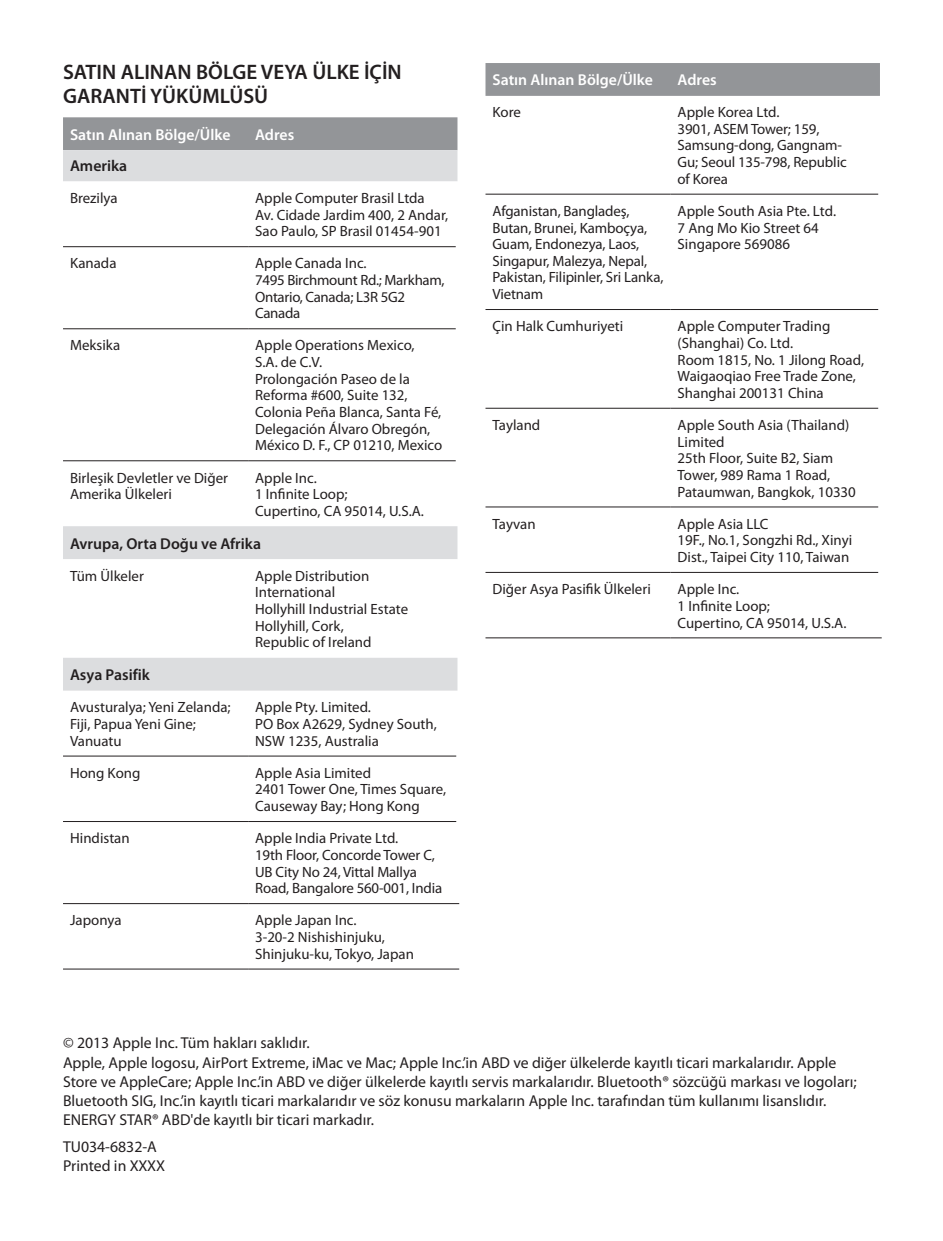
<style>
.page{position:relative;width:943px;height:1241px;background:#fff}
.page>*{position:absolute;margin:0;border:0;box-sizing:border-box;transform-origin:0 0}
.t1{font:600 21px/24.5px "Myriad Pro";color:#231f20}
.t2{font:15.75px/19.2px "Myriad Pro";color:#231f20}
.t3{font:600 15.75px "Myriad Pro";color:#fff}
.t4{font:600 15.75px "Myriad Pro";color:#231f20}
.t5{font:14.7px/16.8px "Myriad Pro";color:#231f20}
.t6{font:14.7px/16.8px "Myriad Pro";letter-spacing:-.02em;color:#231f20}
</style>
<div class="page">
<div style="left:485px;top:63px;width:395px;height:33px;background:#939598"></div>
<hr style="left:485px;top:571px;width:185px;height:2px;background:#231f20">
<hr style="left:670px;top:571px;width:208px;height:2px;background:#231f20">
<hr style="left:485px;top:637px;width:185px;height:1px;background:#231f20">
<hr style="left:670px;top:637px;width:211px;height:1px;background:#231f20">
<hr style="left:485px;top:193px;width:185px;height:2px;background:#231f20">
<hr style="left:670px;top:193px;width:208px;height:2px;background:#231f20">
<hr style="left:485px;top:309px;width:185px;height:1px;background:#231f20">
<hr style="left:670px;top:309px;width:208px;height:1px;background:#231f20">
<hr style="left:485px;top:407px;width:185px;height:2px;background:#231f20">
<hr style="left:670px;top:407px;width:208px;height:2px;background:#231f20">
<hr style="left:485px;top:506px;width:185px;height:1px;background:#231f20">
<hr style="left:670px;top:506px;width:208px;height:1px;background:#231f20">
<div style="left:63px;top:117px;width:394px;height:33px;background:#939598"></div>
<svg style="left:63px;top:150px;width:394px;height:540px"></svg>
<hr style="left:63px;top:755px;width:185px;height:1px;background:#231f20">
<hr style="left:248px;top:755px;width:208px;height:1px;background:#231f20">
<hr style="left:63px;top:820px;width:185px;height:2px;background:#231f20">
<hr style="left:248px;top:820px;width:208px;height:2px;background:#231f20">
<hr style="left:63px;top:902px;width:185px;height:2px;background:#231f20">
<hr style="left:248px;top:902px;width:211px;height:2px;background:#231f20">
<hr style="left:63px;top:968px;width:185px;height:1px;background:#231f20">
<hr style="left:248px;top:968px;width:211px;height:1px;background:#231f20">
<hr style="left:63px;top:460px;width:185px;height:1px;background:#231f20">
<hr style="left:248px;top:460px;width:208px;height:1px;background:#231f20">
<hr style="left:63px;top:328px;width:185px;height:1px;background:#231f20">
<hr style="left:248px;top:328px;width:208px;height:1px;background:#231f20">
<hr style="left:63px;top:246px;width:185px;height:1px;background:#231f20">
<hr style="left:248px;top:246px;width:208px;height:1px;background:#231f20">
<h1 class="t1" style="left:63px;top:59px;width:340px">SATIN ALINAN BÖLGE VEYA ÜLKE İÇİN<br>GARANTİ YÜKÜMLÜSÜ</h1>
<p class="t3" style="left:70px;top:124px;width:162px">Satın Alınan Bölge/Ülke</p>
<p class="t3" style="left:255px;top:124px;width:41px">Adres</p>
<p class="t4" style="left:70px;top:155px;width:59px">Amerika</p>
<p class="t5" style="left:70px;top:189px;width:49px">Brezilya</p>
<p class="t5" style="left:255px;top:189px;width:194px">Apple Computer Brasil Ltda<br>Av. Cidade Jardim 400, 2 Andar,<br>Sao Paulo, SP Brasil 01454-901</p>
<p class="t5" style="left:70px;top:255px;width:48px">Kanada</p>
<p class="t6" style="left:255px;top:255px;width:191px">Apple Canada Inc.<br>7495 Birchmount Rd.; Markham,<br>Ontario, Canada; L3R 5G2<br>Canada</p>
<p class="t5" style="left:70px;top:337px;width:52px">Meksika</p>
<p class="t5" style="left:255px;top:337px;width:189px">Apple Operations Mexico,<br>S.A. de C.V.<br>Prolongación Paseo de la<br>Reforma #600, Suite 132,<br>Colonia Peña Blanca, Santa Fé,<br>Delegación Álvaro Obregón,<br>México D. F., CP 01210, Mexico</p>
<p class="t5" style="left:70px;top:469px;width:160px">Birleşik Devletler ve Diğer<br>Amerika Ülkeleri</p>
<p class="t5" style="left:255px;top:469px;width:170px">Apple Inc.<br>1 Infinite Loop;<br>Cupertino, CA 95014, U.S.A.</p>
<p class="t4" style="left:70px;top:533px;width:193px">Avrupa, Orta Doğu ve Afrika</p>
<p class="t5" style="left:70px;top:567px;width:75px">Tüm Ülkeler</p>
<p class="t5" style="left:255px;top:567px;width:154px">Apple Distribution<br>International<br>Hollyhill Industrial Estate<br>Hollyhill, Cork,<br>Republic of Ireland</p>
<p class="t4" style="left:70px;top:664px;width:81px">Asya Pasifik</p>
<p class="t5" style="left:70px;top:698px;width:162px">Avusturalya; Yeni Zelanda;<br>Fiji, Papua Yeni Gine;<br>Vanuatu</p>
<p class="t5" style="left:255px;top:698px;width:183px">Apple Pty. Limited.<br>PO Box A2629, Sydney South,<br>NSW 1235, Australia</p>
<p class="t5" style="left:70px;top:764px;width:72px">Hong Kong</p>
<p class="t5" style="left:255px;top:764px;width:192px">Apple Asia Limited<br>2401 Tower One, Times Square,<br>Causeway Bay; Hong Kong</p>
<p class="t5" style="left:70px;top:829px;width:61px">Hindistan</p>
<p class="t5" style="left:255px;top:829px;width:189px">Apple India Private Ltd.<br>19th Floor, Concorde Tower C,<br>UB City No 24, Vittal Mallya<br>Road, Bangalore 560-001, India</p>
<p class="t5" style="left:70px;top:911px;width:53px">Japonya</p>
<p class="t5" style="left:255px;top:911px;width:160px">Apple Japan Inc.<br>3-20-2 Nishishinjuku,<br>Shinjuku-ku, Tokyo, Japan</p>
<p class="t3" style="left:492px;top:70px;width:162px">Satın Alınan Bölge/Ülke</p>
<p class="t3" style="left:677px;top:70px;width:41px">Adres</p>
<p class="t5" style="left:492px;top:103px;width:30px">Kore</p>
<p class="t5" style="left:677px;top:103px;width:170px">Apple Korea Ltd.<br>3901, ASEM Tower; 159,<br>Samsung-dong, Gangnam-<br>Gu; Seoul 135-798, Republic of Korea</p>
<p class="t5" style="left:492px;top:202px;width:172px">Afganistan, Bangladeş,<br>Butan, Brunei, Kamboçya,<br>Guam, Endonezya, Laos,<br>Singapur, Malezya, Nepal,<br>Pakistan, Filipinler, Sri Lanka,<br>Vietnam</p>
<p class="t5" style="left:677px;top:202px;width:160px">Apple South Asia Pte. Ltd.<br>7 Ang Mo Kio Street 64<br>Singapore 569086</p>
<p class="t5" style="left:492px;top:317px;width:132px">Çin Halk Cumhuriyeti</p>
<p class="t5" style="left:677px;top:317px;width:188px">Apple Computer Trading (Shanghai) Co. Ltd.<br>Room 1815, No. 1 Jilong Road,<br>Waigaoqiao Free Trade Zone,<br>Shanghai 200131 China</p>
<p class="t5" style="left:492px;top:416px;width:49px">Tayland</p>
<p class="t5" style="left:677px;top:416px;width:180px">Apple South Asia (Thailand)<br>Limited<br>25th Floor, Suite B2, Siam<br>Tower, 989 Rama 1 Road,<br>Pataumwan, Bangkok, 10330</p>
<p class="t5" style="left:492px;top:515px;width:45px">Tayvan</p>
<p class="t5" style="left:677px;top:515px;width:176px">Apple Asia LLC<br>19F., No.1, Songzhi Rd., Xinyi<br>Dist., Taipei City 110, Taiwan</p>
<p class="t5" style="left:492px;top:580px;width:160px">Diğer Asya Pasifik Ülkeleri</p>
<p class="t5" style="left:677px;top:580px;width:170px">Apple Inc.<br>1 Infinite Loop;<br>Cupertino, CA 95014, U.S.A.</p>
<p class="t2" style="left:63px;top:1033px;width:795px">© 2013 Apple Inc. Tüm hakları saklıdır.<br>Apple, Apple logosu, AirPort Extreme, iMac ve Mac; Apple Inc.’in ABD ve diğer ülkelerde kayıtlı ticari markalarıdır. Apple Store ve AppleCare; Apple Inc.’in ABD ve diğer ülkelerde kayıtlı servis markalarıdır. Bluetooth® sözcüğü markası ve logoları; Bluetooth SIG, Inc.’in kayıtlı ticari markalarıdır ve söz konusu markaların Apple Inc. tarafından tüm kullanımı lisanslıdır.<br>ENERGY STAR® ABD'de kayıtlı bir ticari markadır.</p>
<p class="t2" style="left:63px;top:1136px;width:103px">TU034-6832-A<br>Printed in XXXX</p>
</div>
